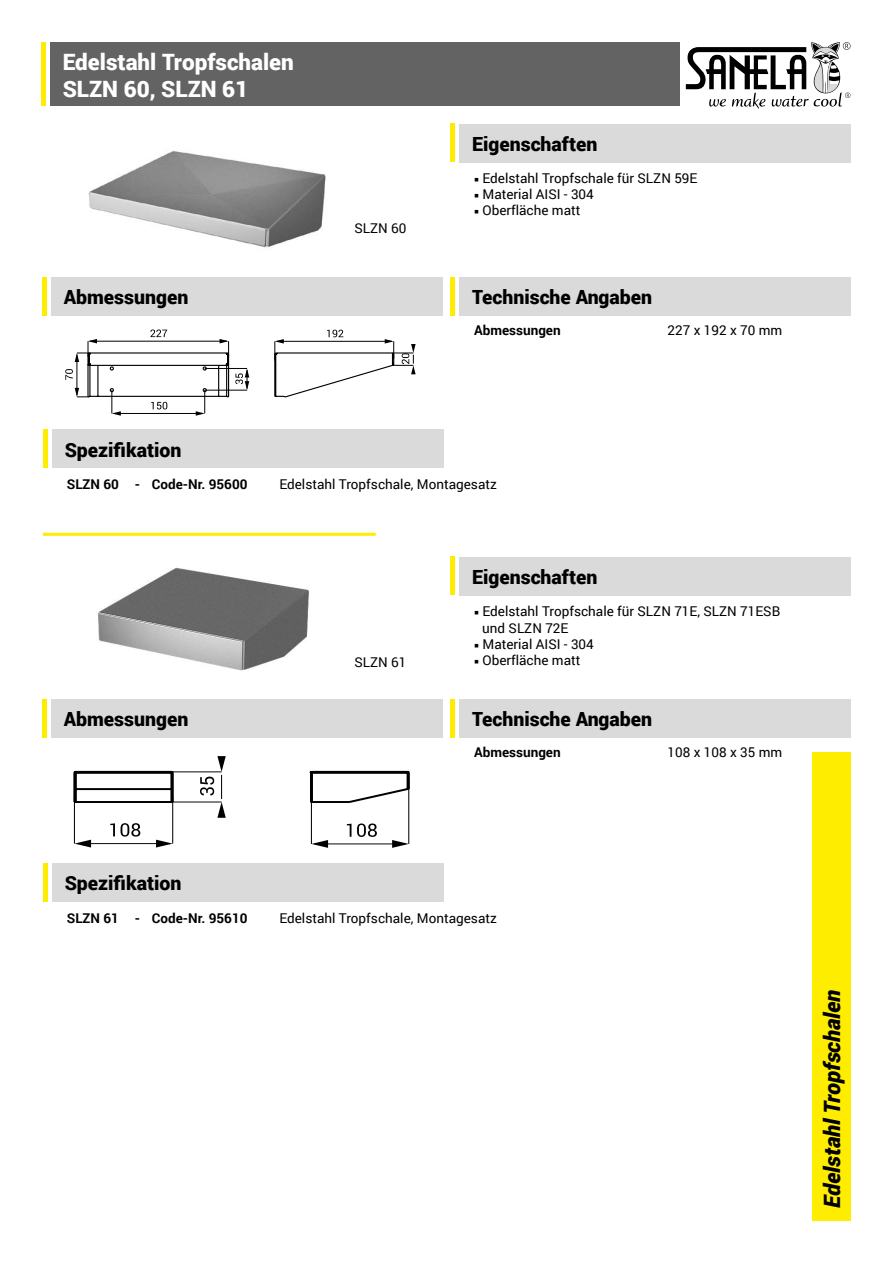
<style>
.page{position:relative;width:893px;height:1263px;background:#fff}
.page>*{position:absolute;margin:0;border:0;box-sizing:border-box;transform-origin:0 0}
.t1{font:900 22.5px/26.2px "Roboto";color:#fff}
.t2{font:italic 900 22.5px "Roboto";letter-spacing:-.005em;color:#000}
.t3{font:900 19.5px "Roboto";color:#000}
.t4{font:13.5px/16.2px "Roboto";color:#000}
.t5{font:700 13.5px "Roboto";color:#000}
</style>
<div class="page">
<div style="left:50px;top:43px;width:629px;height:63px;background:#646363"></div>
<div style="left:459px;top:124px;width:391px;height:38px;background:#dadada"></div>
<div style="left:51px;top:277px;width:391px;height:39px;background:#dadada"></div>
<div style="left:812px;top:752px;width:38px;height:468px;background:#ffed00"></div>
<div style="left:41px;top:43px;width:5px;height:63px;background:#ffed00"></div>
<hr style="left:43px;top:277px;width:4px;height:39px;background:#ffed00">
<hr style="left:451px;top:123px;width:4px;height:39px;background:#ffed00">
<div style="left:52px;top:430px;width:391px;height:38px;background:#dadada"></div>
<div style="left:43px;top:430px;width:5px;height:38px;background:#ffed00"></div>
<div style="left:459px;top:277px;width:391px;height:39px;background:#dadada"></div>
<hr style="left:451px;top:277px;width:4px;height:39px;background:#ffed00">
<img style="left:88px;top:150px;width:238px;height:98px">
<svg style="left:686px;top:42px;width:164px;height:67px"></svg>
<svg style="left:65px;top:329px;width:351px;height:87px"></svg>
<hr style="left:43px;top:533px;width:333px;height:3px;background:#ffed00">
<div style="left:459px;top:557px;width:391px;height:39px;background:#dadada"></div>
<div style="left:51px;top:699px;width:391px;height:38px;background:#dadada"></div>
<hr style="left:43px;top:699px;width:4px;height:38px;background:#ffed00">
<hr style="left:451px;top:557px;width:4px;height:38px;background:#ffed00">
<div style="left:52px;top:863px;width:391px;height:38px;background:#dadada"></div>
<div style="left:43px;top:863px;width:5px;height:38px;background:#ffed00"></div>
<div style="left:459px;top:699px;width:391px;height:38px;background:#dadada"></div>
<hr style="left:451px;top:699px;width:4px;height:38px;background:#ffed00">
<img style="left:98px;top:567px;width:211px;height:104px">
<svg style="left:73px;top:756px;width:337px;height:92px"></svg>
<h1 class="t1" style="left:63px;top:48px;width:233px">Edelstahl Tropfschalen<br>SLZN 60, SLZN 61</h1>
<h2 class="t3" style="left:64px;top:284px;width:126px">Abmessungen</h2>
<p class="t4" style="left:354px;top:220px;width:53px">SLZN 60</p>
<h2 class="t3" style="left:472px;top:130px;width:127px">Eigenschaften</h2>
<p class="t4" style="left:474px;top:170px;width:225px">○ Edelstahl Tropfschale für SLZN 59E</p>
<p class="t4" style="left:474px;top:186px;width:121px">○ Material AISI - 304</p>
<p class="t4" style="left:474px;top:202px;width:108px">○ Oberfläche matt</p>
<h2 class="t3" style="left:472px;top:284px;width:182px">Technische Angaben</h2>
<p class="t5" style="left:474px;top:321px;width:88px">Abmessungen</p>
<p class="t4" style="left:668px;top:322px;width:116px">227 x 192 x 70 mm</p>
<h2 class="t3" style="left:65px;top:436px;width:118px">Spezifikation</h2>
<p class="t5" style="left:67px;top:475px;width:182px">SLZN 60 - Code-Nr. 95600</p>
<p class="t4" style="left:279px;top:476px;width:219px">Edelstahl Tropfschale, Montagesatz</p>
<h2 class="t3" style="left:64px;top:705px;width:126px">Abmessungen</h2>
<p class="t4" style="left:354px;top:653px;width:53px">SLZN 61</p>
<h2 class="t3" style="left:472px;top:564px;width:127px">Eigenschaften</h2>
<p class="t4" style="left:482px;top:603px;width:300px;text-indent:-8px">○ Edelstahl Tropfschale für SLZN 71E, SLZN 71ESB und SLZN 72E</p>
<p class="t4" style="left:474px;top:635px;width:121px">○ Material AISI - 304</p>
<p class="t4" style="left:474px;top:651px;width:108px">○ Oberfläche matt</p>
<h2 class="t3" style="left:472px;top:705px;width:182px">Technische Angaben</h2>
<p class="t5" style="left:474px;top:743px;width:88px">Abmessungen</p>
<p class="t4" style="left:668px;top:743px;width:116px">108 x 108 x 35 mm</p>
<h2 class="t3" style="left:65px;top:869px;width:118px">Spezifikation</h2>
<p class="t5" style="left:67px;top:908px;width:182px">SLZN 61 - Code-Nr. 95610</p>
<p class="t4" style="left:279px;top:909px;width:219px">Edelstahl Tropfschale, Montagesatz</p>
<h1 class="t2" style="left:816px;top:1208px;width:220px;rotate:-90deg">Edelstahl Tropfschalen</h1>
</div>
